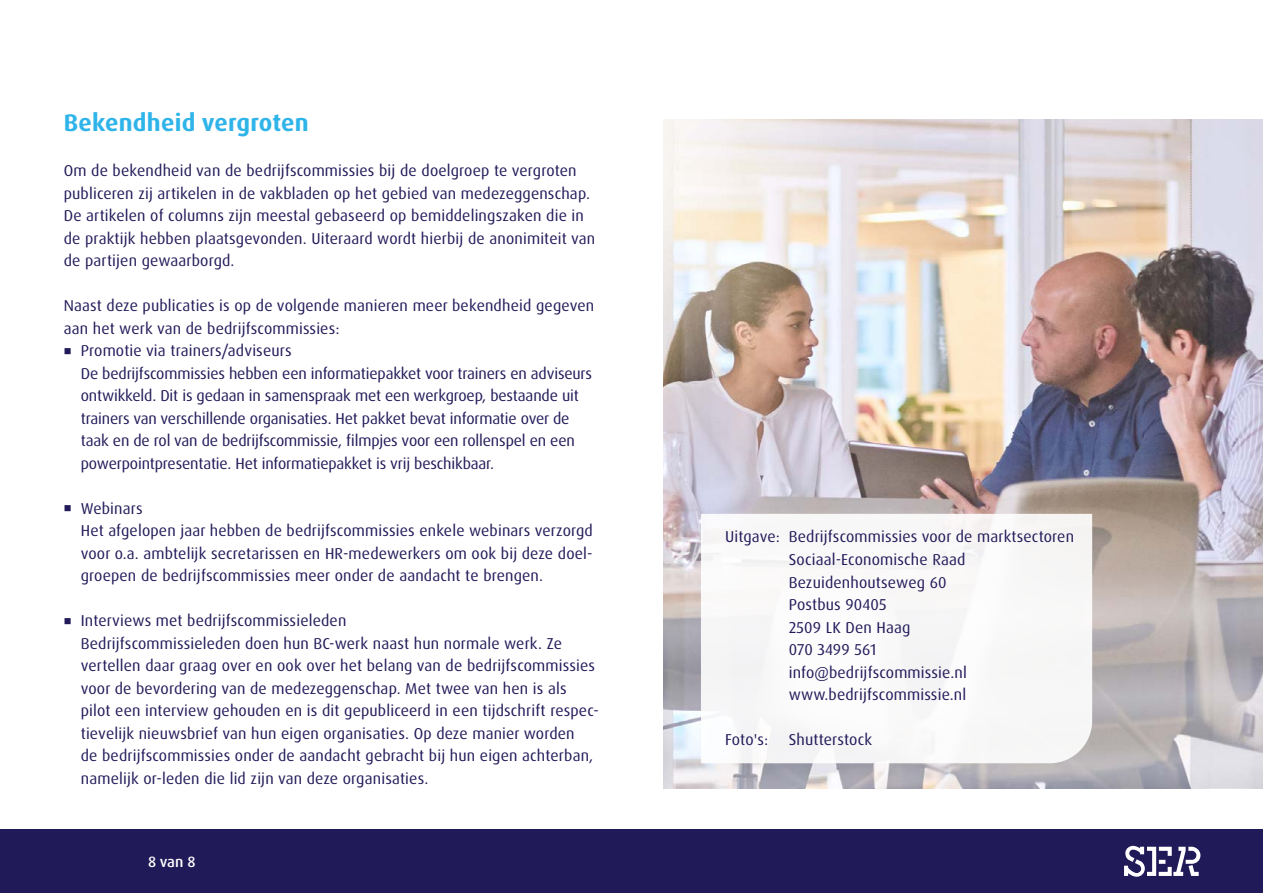
<style>
.page{position:relative;width:1263px;height:893px;background:#fff}
.page>*{position:absolute;margin:0;border:0;box-sizing:border-box;transform-origin:0 0}
.t1{font:700 24px "Dax OT";letter-spacing:.01em;color:#2fb4e9}
.t2{font:15.75px/22.5px "Dax OT";letter-spacing:.01em;color:#211a59}
.t3{font:15.75px "Dax OT";letter-spacing:-.01em;color:#211a59}
.t4{font:500 15px "Dax OT";color:#fff}
</style>
<div class="page">
<div style="left:0;top:829px;width:1263px;height:64px;background:#211a59"></div>
<svg style="left:1124px;top:846px;width:76px;height:31px"></svg>
<img style="left:663px;top:119px;width:600px;height:670px">
<svg style="left:701px;top:514px;width:391px;height:249px"></svg>
<h1 class="t1" style="left:64px;top:108px;width:246px">Bekendheid vergroten</h1>
<p class="t2" style="left:64px;top:160px;width:533px">Om de bekendheid van de bedrijfscommissies bij de doelgroep te vergroten publiceren zij artikelen in de vakbladen op het gebied van medezeggenschap.<br>De artikelen of columns zijn meestal gebaseerd op bemiddelingszaken die in de praktijk hebben plaatsgevonden. Uiteraard wordt hierbij de anonimiteit van de partijen gewaarborgd.</p>
<p class="t2" style="left:64px;top:295px;width:532px">Naast deze publicaties is op de volgende manieren meer bekendheid gegeven</p>
<p class="t2" style="left:64px;top:317px;width:277px">aan het werk van de bedrijfscommissies:</p>
<p class="t2" style="left:81px;top:340px;width:212px">Promotie via trainers/adviseurs</p>
<p class="t3" style="left:81px;top:363px;width:513px">De bedrijfscommissies hebben een informatiepakket voor trainers en adviseurs</p>
<p class="t3" style="left:81px;top:386px;width:499px">ontwikkeld. Dit is gedaan in samenspraak met een werkgroep, bestaande uit</p>
<p class="t3" style="left:81px;top:408px;width:490px">trainers van verschillende organisaties. Het pakket bevat informatie over de</p>
<p class="t3" style="left:81px;top:431px;width:496px">taak en de rol van de bedrijfscommissie, filmpjes voor een rollenspel en een</p>
<p class="t3" style="left:81px;top:453px;width:415px">powerpointpresentatie. Het informatiepakket is vrij beschikbaar.</p>
<p class="t2" style="left:81px;top:497px;width:514px">Webinars<br>Het afgelopen jaar hebben de bedrijfscommissies enkele webinars verzorgd voor o.a. ambtelijk secretarissen en HR-medewerkers om ook bij deze doel&shy;groepen de bedrijfscommissies meer onder de aandacht te brengen.</p>
<p class="t2" style="left:81px;top:610px;width:520px">Interviews met bedrijfscommissieleden<br>Bedrijfscommissieleden doen hun BC-werk naast hun normale werk. Ze vertellen daar graag over en ook over het belang van de bedrijfscommissies voor de bevordering van de medezeggenschap. Met twee van hen is als pilot een interview gehouden en is dit gepubliceerd in een tijdschrift respec&shy;tievelijk nieuwsbrief van hun eigen organisaties. Op deze manier worden<br>de bedrijfscommissies onder de aandacht gebracht bij hun eigen achterban, namelijk or-leden die lid zijn van deze organisaties.</p>
<p class="t4" style="left:148px;top:852px;width:49px">8 van 8</p>
<p class="t2" style="left:789px;top:526px;width:287px;text-indent:-64px">Uitgave: Bedrijfscommissies voor de marktsectoren<br>Sociaal-Economische Raad<br>Bezuidenhoutseweg 60<br>Postbus 90405<br>2509 LK Den Haag<br>070 3499 561<br>info@bedrijfscommissie.nl www.bedrijfscommissie.nl</p>
<p class="t2" style="left:725px;top:728px;width:45px">Foto's:</p>
<p class="t2" style="left:789px;top:728px;width:85px">Shutterstock</p>
</div>
